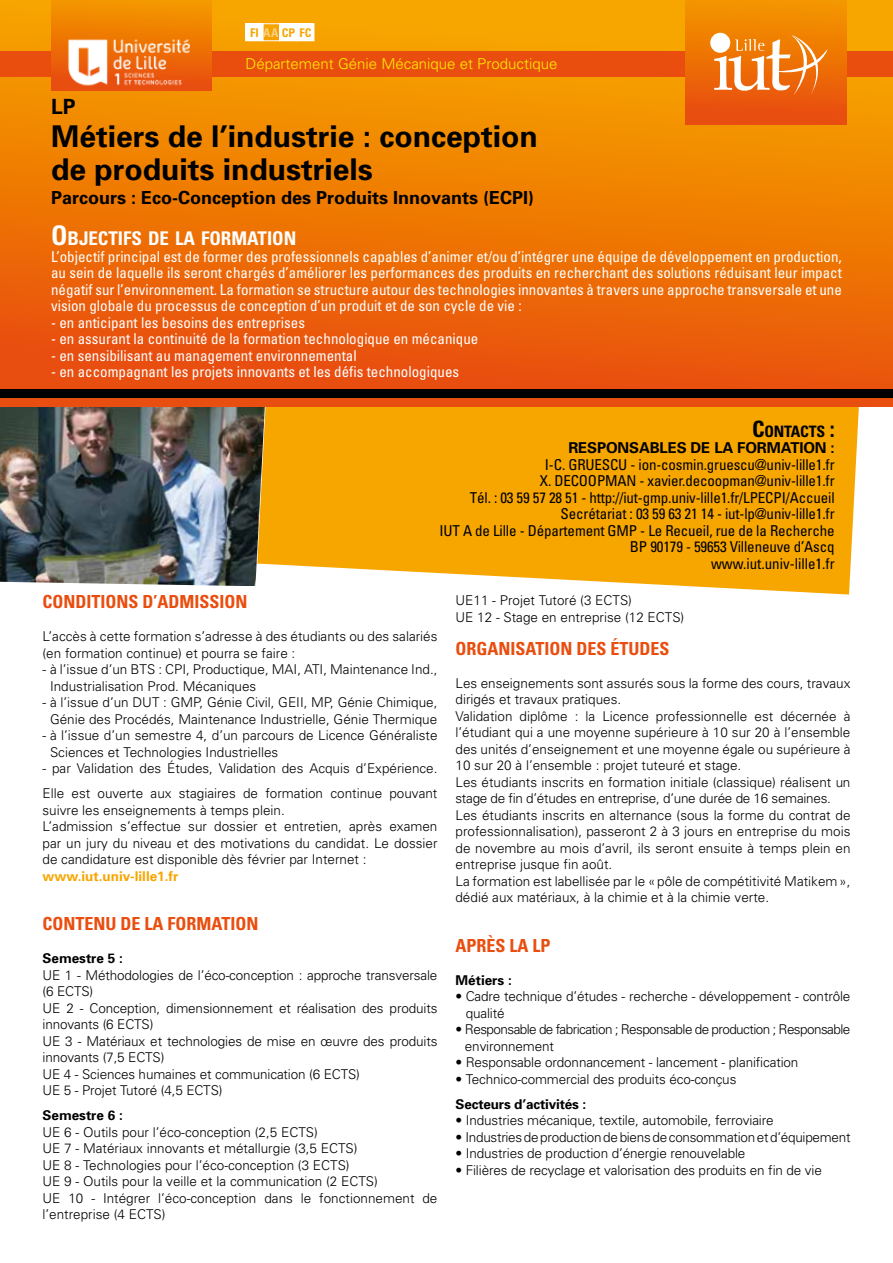
<style>
.page{position:relative;width:893px;height:1263px;background:#fff}
.page>*{position:absolute;margin:0;border:0;box-sizing:border-box;transform-origin:0 0}
.t1{font:700 30px/33px "Univers";color:#000}
.t2{font:700 21px "Univers";color:#000}
.t3{font:700 condensed 18.9px "Univers";color:#fff}
.t4{font:700 condensed 18px "Univers";color:#e94e0f}
.t5{font:700 18px "Univers";color:#000}
.t6{font:700 condensed 15.75px "Univers";letter-spacing:-.015em;color:#000}
.t7{font:condensed 15px/16.5px "Univers";color:#fff;text-align:justify}
.t8{font:condensed 15px/16.5px "Univers";letter-spacing:-.01em;color:#000;text-align:right}
.t9{font:300 15px "Univers";color:#ffed00}
.t10{font:700 15px "Univers";letter-spacing:-.01em;color:#000}
.t11{font:300 13.5px/16.5px "Univers";color:#000}
.t12{font:300 13.5px/16.5px "Univers";letter-spacing:-.04em;color:#000}
.t13{font:300 13.5px "Univers";letter-spacing:-.02em;color:#000}
.t14{font:700 13.5px "Univers";color:#000}
.t15{font:700 13.5px "Univers";color:#f7a600}
.t16{font:700 condensed 12px "Univers";color:#f7a600}
.s1{color:#fff}
.s2{font-size:27px}
.s3{font-size:22.5px}
</style>
<div class="page">
<img style="left:0;top:407px;width:257px;height:179px">
<svg style="left:257px;top:407px;width:602px;height:188px;background:#f4ab16"></svg>
<div style="left:0;top:0;width:893px;height:407px;background:linear-gradient(to bottom,#f8ac00,#e74a0d)"></div>
<div style="left:0;top:389px;width:893px;height:9px;background:#000"></div>
<div style="left:246px;top:24px;width:17px;height:17px;background:#fff"></div>
<div style="left:262px;top:23px;width:18px;height:18px;border:1px solid #fff"></div>
<div style="left:280px;top:24px;width:17px;height:17px;background:#fff"></div>
<div style="left:297px;top:24px;width:17px;height:17px;background:#fff"></div>
<div style="left:0;top:51px;width:893px;height:26px;background:#e94e0f"></div>
<div style="left:686px;top:0;width:160px;height:124px;background:linear-gradient(to bottom,#f49700,#e7490f)"></div>
<svg style="left:714px;top:34px;width:122px;height:61px;background:#f1903d"></svg>
<div style="left:710px;top:33px;width:20px;height:20px;background:#fff;border-radius:50%"></div>
<div style="left:51px;top:0;width:161px;height:90px;background:linear-gradient(to bottom,#f49a00,#e84b0e)"></div>
<img style="left:57px;top:31px;width:145px;height:62px">
<p class="t16" style="left:250px;top:25px;width:63px">FI <span class="s1">AA</span> CP FC</p>
<p class="t9" style="left:246px;top:55px;width:313px">Département Génie Mécanique et Productique</p>
<h2 class="t2" style="left:51px;top:94px;width:26px">LP</h2>
<h1 class="t1" style="left:51px;top:120px;width:488px">Métiers de l’industrie : conception de produits industriels</h1>
<h3 class="t5" style="left:51px;top:186px;width:485px">Parcours : Eco-Conception des Produits Innovants (ECPI)</h3>
<h3 class="t3" style="left:51px;top:227px;width:247px"><span class="s2">O</span>BJECTIFS DE LA FORMATION</h3>
<p class="t7" style="left:51px;top:248px;width:792px">L’objectif principal est de former des professionnels capables d’animer et/ou d’intégrer une équipe de développement en production, au sein de laquelle ils seront chargés d’améliorer les performances des produits en recherchant des solutions réduisant leur impact négatif sur l’environnement. La formation se structure autour des technologies innovantes à travers une approche transversale et une vision globale du processus de conception d’un produit et de son cycle de vie :</p>
<p class="t7" style="left:51px;top:314px;width:256px">- en anticipant les besoins des entreprises</p>
<p class="t7" style="left:51px;top:330px;width:429px">- en assurant la continuité de la formation technologique en mécanique</p>
<p class="t7" style="left:51px;top:347px;width:307px">- en sensibilisant au management environnemental</p>
<p class="t7" style="left:51px;top:363px;width:410px">- en accompagnant les projets innovants et les défis technologiques</p>
<p class="t6" style="left:752px;top:421px;width:84px"><span class="s3">C</span>ONTACTS <span class="s3">:</span></p>
<p class="t10" style="left:568px;top:439px;width:268px">RESPONSABLES DE LA FORMATION :</p>
<p class="t8" style="left:439px;top:456px;width:397px">I-C. GRUESCU - ion-cosmin.gruescu@univ-lille1.fr<br>X. DECOOPMAN - xavier.decoopman@univ-lille1.fr<br>Tél. : 03 59 57 28 51 - http://iut-gmp.univ-lille1.fr/LPECPI/Accueil Secrétariat : 03 59 63 21 14 - iut-lp@univ-lille1.fr<br>IUT A de Lille - Département GMP - Le Recueil, rue de la Recherche BP 90179 - 59653 Villeneuve d’Ascq<br>www.iut.univ-lille1.fr</p>
<h3 class="t4" style="left:43px;top:591px;width:207px">CONDITIONS D’ADMISSION</h3>
<p class="t11" style="left:43px;top:628px;width:396px">L’accès à cette formation s’adresse à des étudiants ou des salariés (en formation continue) et pourra se faire :</p>
<p class="t11" style="left:50px;top:661px;width:389px;text-indent:-8px">- à l’issue d’un BTS : CPI, Productique, MAI, ATI, Maintenance Ind.,<br>Industrialisation Prod. Mécaniques</p>
<p class="t11" style="left:43px;top:694px;width:396px;text-align:center">- à l’issue d’un DUT : GMP, Génie Civil, GEII, MP, Génie Chimique,<br>Génie des Procédés, Maintenance Industrielle, Génie Thermique</p>
<p class="t11" style="left:50px;top:727px;width:389px;text-indent:-8px">- à l’issue d’un semestre 4, d’un parcours de Licence Généraliste<br>Sciences et Technologies Industrielles</p>
<p class="t11" style="left:43px;top:756px;width:396px;line-height:25px">- par Validation des Études, Validation des Acquis d’Expérience.<br>Elle est ouverte aux stagiaires de formation continue pouvant</p>
<p class="t11" style="left:43px;top:802px;width:396px">suivre les enseignements à temps plein.<br>L’admission s’effectue sur dossier et entretien, après examen par un jury du niveau et des motivations du candidat. Le dossier de candidature est disponible dès février par Internet :</p>
<p class="t15" style="left:43px;top:868px;width:137px">www.iut.univ-lille1.fr</p>
<h3 class="t4" style="left:43px;top:913px;width:217px">CONTENU DE LA FORMATION</h3>
<p class="t14" style="left:43px;top:950px;width:82px">Semestre 5 :</p>
<p class="t11" style="left:43px;top:967px;width:396px">UE 1 - Méthodologies de l’éco-conception : approche transversale (6 ECTS)<br>UE 2 - Conception, dimensionnement et réalisation des produits innovants (6 ECTS)<br>UE 3 - Matériaux et technologies de mise en œuvre des produits innovants (7,5 ECTS)<br>UE 4 - Sciences humaines et communication (6 ECTS)<br>UE 5 - Projet Tutoré (4,5 ECTS)</p>
<p class="t14" style="left:43px;top:1107px;width:82px">Semestre 6 :</p>
<p class="t11" style="left:43px;top:1124px;width:396px">UE 6 - Outils pour l’éco-conception (2,5 ECTS)<br>UE 7 - Matériaux innovants et métallurgie (3,5 ECTS)<br>UE 8 - Technologies pour l’éco-conception (3 ECTS)<br>UE 9 - Outils pour la veille et la communication (2 ECTS)<br>UE 10 - Intégrer l’éco-conception dans le fonctionnement de l’entreprise (4 ECTS)</p>
<p class="t11" style="left:455px;top:592px;width:230px">UE11 - Projet Tutoré (3 ECTS)<br>UE 12 - Stage en entreprise (12 ECTS)</p>
<h3 class="t4" style="left:455px;top:637px;width:215px">ORGANISATION DES ÉTUDES</h3>
<p class="t11" style="left:455px;top:675px;width:396px">Les enseignements sont assurés sous la forme des cours, travaux dirigés et travaux pratiques.<br>Validation diplôme : la Licence professionnelle est décernée à l’étudiant qui a une moyenne supérieure à 10 sur 20 à l’ensemble des unités d’enseignement et une moyenne égale ou supérieure à 10 sur 20 à l’ensemble : projet tuteuré et stage.<br>Les étudiants inscrits en formation initiale (classique) réalisent un stage de fin d’études en entreprise, d’une durée de 16 semaines.<br>Les étudiants inscrits en alternance (sous la forme du contrat de professionnalisation), passeront 2 à 3 jours en entreprise du mois de novembre au mois d’avril, ils seront ensuite à temps plein en entreprise jusque fin août.<br>La formation est labellisée par le «pôle de compétitivité Matikem», dédié aux matériaux, à la chimie et à la chimie verte.</p>
<h3 class="t4" style="left:455px;top:934px;width:97px">APRÈS LA LP</h3>
<p class="t14" style="left:455px;top:972px;width:58px">Métiers :</p>
<p class="t11" style="left:466px;top:988px;width:386px;text-indent:-10px">• Cadre technique d’études - recherche - développement - contrôle qualité</p>
<p class="t12" style="left:465px;top:1021px;width:387px;text-indent:-9px">• Responsable de fabrication ; Responsable de production ; Responsable environnement</p>
<p class="t11" style="left:455px;top:1054px;width:344px">• Responsable ordonnancement - lancement - planification</p>
<p class="t11" style="left:455px;top:1070px;width:282px">• Technico-commercial des produits éco-conçus</p>
<p class="t14" style="left:455px;top:1096px;width:132px">Secteurs d’activités :</p>
<p class="t11" style="left:455px;top:1112px;width:320px">• Industries mécanique, textile, automobile, ferroviaire</p>
<p class="t13" style="left:455px;top:1129px;width:396px">• Industries de production de biens de consommation et d’équipement</p>
<p class="t11" style="left:455px;top:1145px;width:291px">• Industries de production d’énergie renouvelable</p>
<p class="t11" style="left:455px;top:1161px;width:368px">• Filières de recyclage et valorisation des produits en fin de vie</p>
</div>
